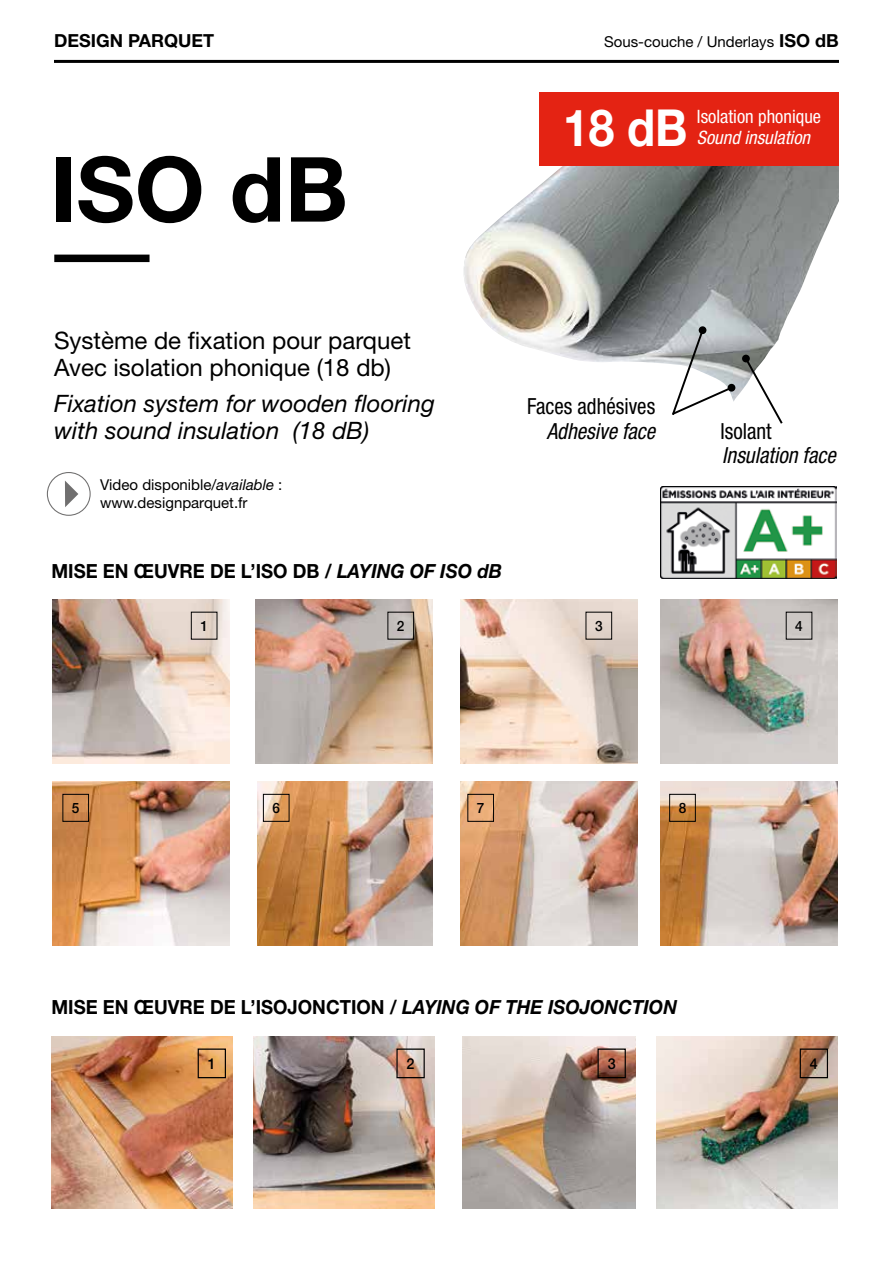
<style>
.page{position:relative;width:893px;height:1263px;background:#fff}
.page>*{position:absolute;margin:0;border:0;box-sizing:border-box;transform-origin:0 0}
.t1{font:700 90px "Helvetica Neue LT Std";color:#000}
.t2{font:700 51.15px "Helvetica Neue LT Std";color:#fff;scale:.9 1}
.t3{font:italic 24px/27px "Helvetica Neue LT Std";color:#000}
.t4{font:24px/27px "Helvetica Neue LT Std";color:#000}
.t5{font:italic condensed 22.2px "Helvetica Neue LT Std";color:#000;scale:.95 1}
.t6{font:condensed 22.2px "Helvetica Neue LT Std";color:#000;scale:.95 1}
.t7{font:700 19.5px "Helvetica Neue LT Std";color:#000;scale:.95 1}
.t8{font:condensed 18.45px "Helvetica Neue LT Std";color:#fff}
.t9{font:italic condensed 18.45px "Helvetica Neue LT Std";color:#fff}
.t10{font:700 18px "Helvetica Neue LT Std";color:#000}
.t11{font:500 15.15px "Helvetica Neue LT Std";color:#000;scale:.95 1}
.t12{font:15px/18px "Helvetica Neue LT Std";color:#000}
.t13{font:500 14.25px "Helvetica Neue LT Std";color:#000;scale:.95 1}
.s1{font-weight:700;font-size:18px}
.s2{font-style:italic}
</style>
<div class="page">
<img style="left:463px;top:165px;width:376px;height:236px">
<svg style="left:670px;top:328px;width:64px;height:87px"></svg>
<div style="left:699px;top:326px;width:7px;height:8px;background:#000;border-radius:50%"></div>
<svg style="left:743px;top:356px;width:41px;height:68px"></svg>
<div style="left:742px;top:355px;width:8px;height:7px;background:#000;border-radius:50%"></div>
<img style="left:52px;top:600px;width:177px;height:164px">
<img style="left:52px;top:782px;width:177px;height:164px">
<img style="left:256px;top:600px;width:176px;height:164px">
<img style="left:258px;top:782px;width:174px;height:164px">
<img style="left:460px;top:600px;width:177px;height:164px">
<img style="left:460px;top:782px;width:177px;height:164px">
<img style="left:660px;top:600px;width:177px;height:164px">
<img style="left:660px;top:782px;width:177px;height:164px">
<div style="left:63px;top:794px;width:26px;height:27px;border:1px solid #000"></div>
<div style="left:388px;top:612px;width:26px;height:27px;border:1px solid #000"></div>
<div style="left:263px;top:794px;width:26px;height:27px;border:1px solid #000"></div>
<div style="left:468px;top:794px;width:26px;height:27px;border:1px solid #000"></div>
<div style="left:669px;top:794px;width:26px;height:27px;border:1px solid #000"></div>
<img style="left:52px;top:1036px;width:181px;height:173px">
<img style="left:253px;top:1036px;width:181px;height:173px">
<img style="left:462px;top:1036px;width:174px;height:173px">
<img style="left:656px;top:1036px;width:181px;height:173px">
<div style="left:198px;top:1048px;width:28px;height:30px;border:1px solid #000"></div>
<div style="left:396px;top:1048px;width:29px;height:30px;border:1px solid #000"></div>
<div style="left:597px;top:1048px;width:29px;height:30px;border:1px solid #000"></div>
<div style="left:800px;top:1048px;width:28px;height:30px;border:1px solid #000"></div>
<img style="left:660px;top:487px;width:177px;height:92px">
<div style="left:54px;top:255px;width:96px;height:7px;background:#000"></div>
<div style="left:539px;top:92px;width:300px;height:73px;background:#e42313"></div>
<div style="left:47px;top:472px;width:44px;height:44px;border:1px solid #706f6f;border-radius:50%"></div>
<svg style="left:65px;top:480px;width:13px;height:27px"></svg>
<hr style="left:54px;top:60px;width:785px;height:3px;background:#000">
<p class="t10" style="left:54px;top:29px;width:162px">DESIGN PARQUET</p>
<h1 class="t1" style="left:50px;top:134px;width:300px">ISO dB</h1>
<p class="t12" style="left:604px;top:32px;width:236px">Sous-couche / Underlays <span class="s1">ISO dB</span></p>
<h2 class="t2" style="left:563px;top:97px;width:140px">18 dB</h2>
<p class="t8" style="left:697px;top:106px;width:126px">Isolation phonique</p>
<p class="t9" style="left:697px;top:127px;width:115px">Sound insulation</p>
<p class="t4" style="left:54px;top:327px;width:358px">Système de fixation pour parquet<br>Avec isolation phonique (18 db)</p>
<p class="t3" style="left:54px;top:389px;width:382px">Fixation system for wooden flooring with sound insulation (18 dB)</p>
<p class="t12" style="left:100px;top:476px;width:184px">Video disponible<span class="s2">/available</span> : www.designparquet.fr</p>
<p class="t7" style="left:52px;top:558px;width:476px">MISE EN ŒUVRE DE L’ISO DB <span class="s2">/ LAYING OF ISO dB</span></p>
<p class="t13" style="left:200px;top:617px;width:9px">1</p>
<p class="t13" style="left:397px;top:617px;width:9px">2</p>
<p class="t6" style="left:527px;top:393px;width:136px">Faces adhésives</p>
<p class="t5" style="left:547px;top:418px;width:116px">Adhesive face</p>
<p class="t13" style="left:595px;top:617px;width:9px">3</p>
<p class="t6" style="left:721px;top:418px;width:55px">Isolant</p>
<p class="t5" style="left:722px;top:442px;width:121px">Insulation face</p>
<p class="t13" style="left:795px;top:617px;width:9px">4</p>
<p class="t13" style="left:72px;top:799px;width:9px">5</p>
<p class="t13" style="left:272px;top:799px;width:9px">6</p>
<p class="t13" style="left:477px;top:799px;width:9px">7</p>
<p class="t13" style="left:679px;top:799px;width:9px">8</p>
<p class="t7" style="left:52px;top:995px;width:660px">MISE EN ŒUVRE DE L’ISOJONCTION <span class="s2">/ LAYING OF THE ISOJONCTION</span></p>
<p class="t11" style="left:208px;top:1054px;width:10px">1</p>
<p class="t11" style="left:407px;top:1054px;width:10px">2</p>
<p class="t11" style="left:608px;top:1054px;width:10px">3</p>
<p class="t11" style="left:810px;top:1054px;width:10px">4</p>
</div>
